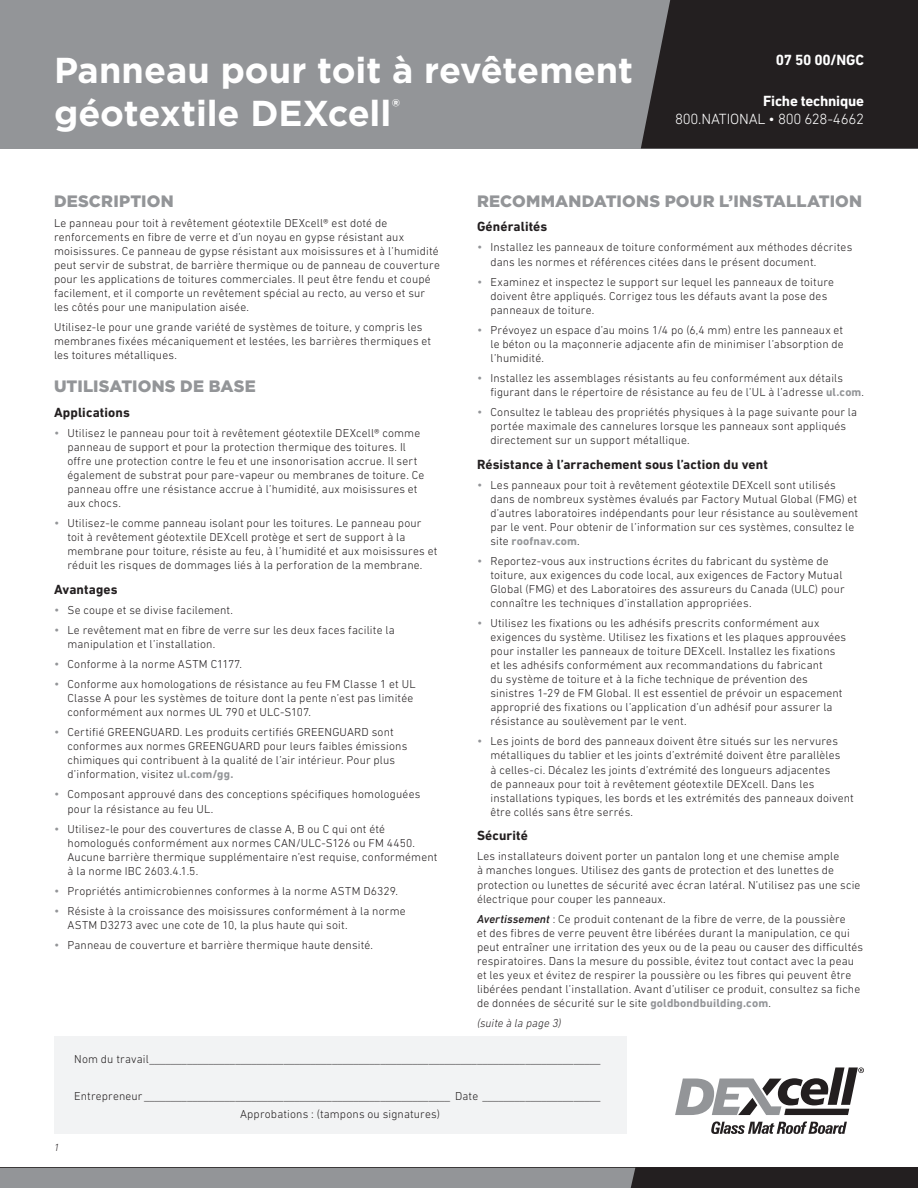
<style>
.page{position:relative;width:918px;height:1188px;background:#fff}
.page>*{position:absolute;margin:0;border:0;box-sizing:border-box;transform-origin:0 0}
.t1{font:700 36px/43.2px "Gotham";color:#fff}
.t2{font:900 16.5px "Gotham";letter-spacing:.01em;color:#939598}
.t3{font:700 15px "DIN Next LT Pro";letter-spacing:-.015em;color:#fff}
.t4{font:300 15px "DIN Next LT Pro";letter-spacing:-.015em;color:#fff}
.t5{font:700 13.5px "DIN Next LT Pro";letter-spacing:.01em;color:#231f20}
.t6{font:300 11.7px/14.1px "DIN Next LT Pro";letter-spacing:.015em;color:#231f20}
.t7{font:italic 300 11.7px "DIN Next LT Pro";letter-spacing:.005em;color:#231f20}
.t8{font:italic 300 10.5px "DIN Next LT Pro";color:#231f20}
.s1{font-size:12.75px;color:#939598}
.s2{font-weight:700;color:#939598}
.s3{font-weight:500;font-style:italic}
</style>
<div class="page">
<div style="left:0;top:0;width:918px;height:148px;background:#939598"></div>
<div style="left:641px;top:0;width:277px;height:148px;background:#231f20"></div>
<div style="left:54px;top:1037px;width:572px;height:97px;background:#f2f3f4"></div>
<div style="left:0;top:1168px;width:918px;height:20px;background:#231f20"></div>
<div style="left:0;top:1168px;width:635px;height:20px;background:#939598"></div>
<svg style="left:711px;top:1121px;width:136px;height:13px"></svg>
<svg style="left:675px;top:1067px;width:189px;height:48px"></svg>
<h1 class="t1" style="left:54px;top:48px;width:581px">Panneau pour toit à revêtement géotextile DEXcell<sup>®</sup></h1>
<p class="t3" style="left:776px;top:51px;width:90px">07 50 00/NGC</p>
<p class="t3" style="left:763px;top:92px;width:102px">Fiche technique</p>
<p class="t4" style="left:675px;top:110px;width:190px">800.NATIONAL • 800 628-4662</p>
<h2 class="t2" style="left:54px;top:189px;width:121px">DESCRIPTION</h2>
<p class="t6" style="left:54px;top:216px;width:387px">Le panneau pour toit à revêtement géotextile DEXcell® est doté de renforcements en fibre de verre et d’un noyau en gypse résistant aux moisissures. Ce panneau de gypse résistant aux moisissures et à l’humidité peut servir de substrat, de barrière thermique ou de panneau de couverture pour les applications de toitures commerciales. Il peut être fendu et coupé facilement, et il comporte un revêtement spécial au recto, au verso et sur les côtés pour une manipulation aisée.</p>
<p class="t6" style="left:54px;top:320px;width:379px">Utilisez-le pour une grande variété de systèmes de toiture, y compris les membranes fixées mécaniquement et lestées, les barrières thermiques et les toitures métalliques.</p>
<h2 class="t2" style="left:54px;top:375px;width:203px">UTILISATIONS DE BASE</h2>
<p class="t5" style="left:54px;top:404px;width:77px">Applications</p>
<p class="t6" style="left:68px;top:426px;width:358px;text-indent:-14px"><span class="s1">•</span> Utilisez le panneau pour toit à revêtement géotextile DEXcell® comme panneau de support et pour la protection thermique des toitures. Il offre une protection contre le feu et une insonorisation accrue. Il sert également de substrat pour pare-vapeur ou membranes de toiture. Ce panneau offre une résistance accrue à l’humidité, aux moisissures et aux chocs.</p>
<p class="t6" style="left:68px;top:516px;width:371px;text-indent:-14px"><span class="s1">•</span> Utilisez-le comme panneau isolant pour les toitures. Le panneau pour toit à revêtement géotextile DEXcell protège et sert de support à la membrane pour toiture, résiste au feu, à l’humidité et aux moisissures et réduit les risques de dommages liés à la perforation de la membrane.</p>
<p class="t5" style="left:54px;top:582px;width:65px">Avantages</p>
<p class="t6" style="left:54px;top:603px;width:181px"><span class="s1">•</span> Se coupe et se divise facilement.</p>
<p class="t6" style="left:68px;top:623px;width:329px;text-indent:-14px"><span class="s1">•</span> Le revêtement mat en fibre de verre sur les deux faces facilite la manipulation et l’installation.</p>
<p class="t6" style="left:54px;top:657px;width:190px"><span class="s1">•</span> Conforme à la norme ASTM C1177.</p>
<p class="t6" style="left:68px;top:677px;width:350px;text-indent:-14px"><span class="s1">•</span> Conforme aux homologations de résistance au feu FM Classe 1 et UL<br>Classe A pour les systèmes de toiture dont la pente n’est pas limitée conformément aux normes UL 790 et ULC-S107.</p>
<p class="t6" style="left:68px;top:725px;width:341px;text-indent:-14px"><span class="s1">•</span> Certifié GREENGUARD. Les produits certifiés GREENGUARD sont conformes aux normes GREENGUARD pour leurs faibles émissions chimiques qui contribuent à la qualité de l’air intérieur. Pour plus d’information, visitez <span class="s2">ul.com/gg.</span></p>
<p class="t6" style="left:68px;top:787px;width:354px;text-indent:-14px"><span class="s1">•</span> Composant approuvé dans des conceptions spécifiques homologuées pour la résistance au feu UL.</p>
<p class="t6" style="left:68px;top:821px;width:371px;text-indent:-14px"><span class="s1">•</span> Utilisez-le pour des couvertures de classe A, B ou C qui ont été homologués conformément aux normes CAN/ULC-S126 ou FM 4450.<br>Aucune barrière thermique supplémentaire n’est requise, conformément à la norme IBC 2603.4.1.5.</p>
<p class="t6" style="left:54px;top:884px;width:346px"><span class="s1">•</span> Propriétés antimicrobiennes conformes à la norme ASTM D6329.</p>
<p class="t6" style="left:68px;top:904px;width:340px;text-indent:-14px"><span class="s1">•</span> Résiste à la croissance des moisissures conformément à la norme<br>ASTM D3273 avec une cote de 10, la plus haute qui soit.</p>
<p class="t6" style="left:54px;top:938px;width:321px"><span class="s1">•</span> Panneau de couverture et barrière thermique haute densité.</p>
<h2 class="t2" style="left:477px;top:189px;width:387px">RECOMMANDATIONS POUR L’INSTALLATION</h2>
<p class="t5" style="left:477px;top:219px;width:72px">Généralités</p>
<p class="t6" style="left:490px;top:240px;width:363px;text-indent:-14px"><span class="s1">•</span> Installez les panneaux de toiture conformément aux méthodes décrites dans les normes et références citées dans le présent document.</p>
<p class="t6" style="left:490px;top:274px;width:345px;text-indent:-14px"><span class="s1">•</span> Examinez et inspectez le support sur lequel les panneaux de toiture doivent être appliqués. Corrigez tous les défauts avant la pose des panneaux de toiture.</p>
<p class="t6" style="left:490px;top:323px;width:355px;text-align:justify;text-indent:-14px"><span class="s1">•</span> Prévoyez un espace d’au moins 1/4 po (6,4 mm) entre les panneaux et le béton ou la maçonnerie adjacente afin de minimiser l’absorption de l’humidité.</p>
<p class="t6" style="left:490px;top:371px;width:375px;text-indent:-14px"><span class="s1">•</span> Installez les assemblages résistants au feu conformément aux détails figurant dans le répertoire de résistance au feu de l’UL à l’adresse <span class="s2">ul.com</span>.</p>
<p class="t6" style="left:490px;top:405px;width:368px;text-indent:-14px"><span class="s1">•</span> Consultez le tableau des propriétés physiques à la page suivante pour la portée maximale des cannelures lorsque les panneaux sont appliqués directement sur un support métallique.</p>
<p class="t5" style="left:477px;top:456px;width:292px">Résistance à l’arrachement sous l’action du vent</p>
<p class="t6" style="left:490px;top:478px;width:369px;text-indent:-14px"><span class="s1">•</span> Les panneaux pour toit à revêtement géotextile DEXcell sont utilisés dans de nombreux systèmes évalués par Factory Mutual Global (FMG) et d’autres laboratoires indépendants pour leur résistance au soulèvement par le vent. Pour obtenir de l’information sur ces systèmes, consultez le site <span class="s2">roofnav.com</span>.</p>
<p class="t6" style="left:490px;top:554px;width:356px;text-indent:-14px"><span class="s1">•</span> Reportez-vous aux instructions écrites du fabricant du système de toiture, aux exigences du code local, aux exigences de Factory Mutual Global (FMG) et des Laboratoires des assureurs du Canada (ULC) pour connaître les techniques d’installation appropriées.</p>
<p class="t6" style="left:490px;top:616px;width:357px;text-indent:-14px"><span class="s1">•</span> Utilisez les fixations ou les adhésifs prescrits conformément aux exigences du système. Utilisez les fixations et les plaques approuvées pour installer les panneaux de toiture DEXcell. Installez les fixations et les adhésifs conformément aux recommandations du fabricant<br>du système de toiture et à la fiche technique de prévention des sinistres 1-29 de FM Global. Il est essentiel de prévoir un espacement approprié des fixations ou l’application d’un adhésif pour assurer la résistance au soulèvement par le vent.</p>
<p class="t6" style="left:490px;top:734px;width:365px;text-indent:-14px"><span class="s1">•</span> Les joints de bord des panneaux doivent être situés sur les nervures métalliques du tablier et les joints d’extrémité doivent être parallèles<br>à celles-ci. Décalez les joints d’extrémité des longueurs adjacentes<br>de panneaux pour toit à revêtement géotextile DEXcell. Dans les installations typiques, les bords et les extrémités des panneaux doivent être collés sans être serrés.</p>
<p class="t5" style="left:477px;top:828px;width:52px">Sécurité</p>
<p class="t6" style="left:477px;top:849px;width:385px">Les installateurs doivent porter un pantalon long et une chemise ample<br>à manches longues. Utilisez des gants de protection et des lunettes de protection ou lunettes de sécurité avec écran latéral. N’utilisez pas une scie électrique pour couper les panneaux.</p>
<p class="t6" style="left:477px;top:911px;width:388px"><span class="s3">Avertissement</span> : Ce produit contenant de la fibre de verre, de la poussière<br>et des fibres de verre peuvent être libérées durant la manipulation, ce qui peut entraîner une irritation des yeux ou de la peau ou causer des difficultés respiratoires. Dans la mesure du possible, évitez tout contact avec la peau et les yeux et évitez de respirer la poussière ou les fibres qui peuvent être libérées pendant l’installation. Avant d’utiliser ce produit, consultez sa fiche de données de sécurité sur le site <span class="s2">goldbondbuilding.com</span>.</p>
<p class="t7" style="left:477px;top:1016px;width:86px">(suite à la page 3)</p>
<p class="t8" style="left:54px;top:1141px;width:7px">1</p>
<p class="t6" style="left:74px;top:1052px;width:528px">Nom du travail____________________________________________________________________________________</p>
<p class="t6" style="left:74px;top:1086px;width:528px;line-height:18.6px;text-align:center">Entrepreneur _________________________________________________________ Date ______________________<br>Approbations : (tampons ou signatures)</p>
</div>
